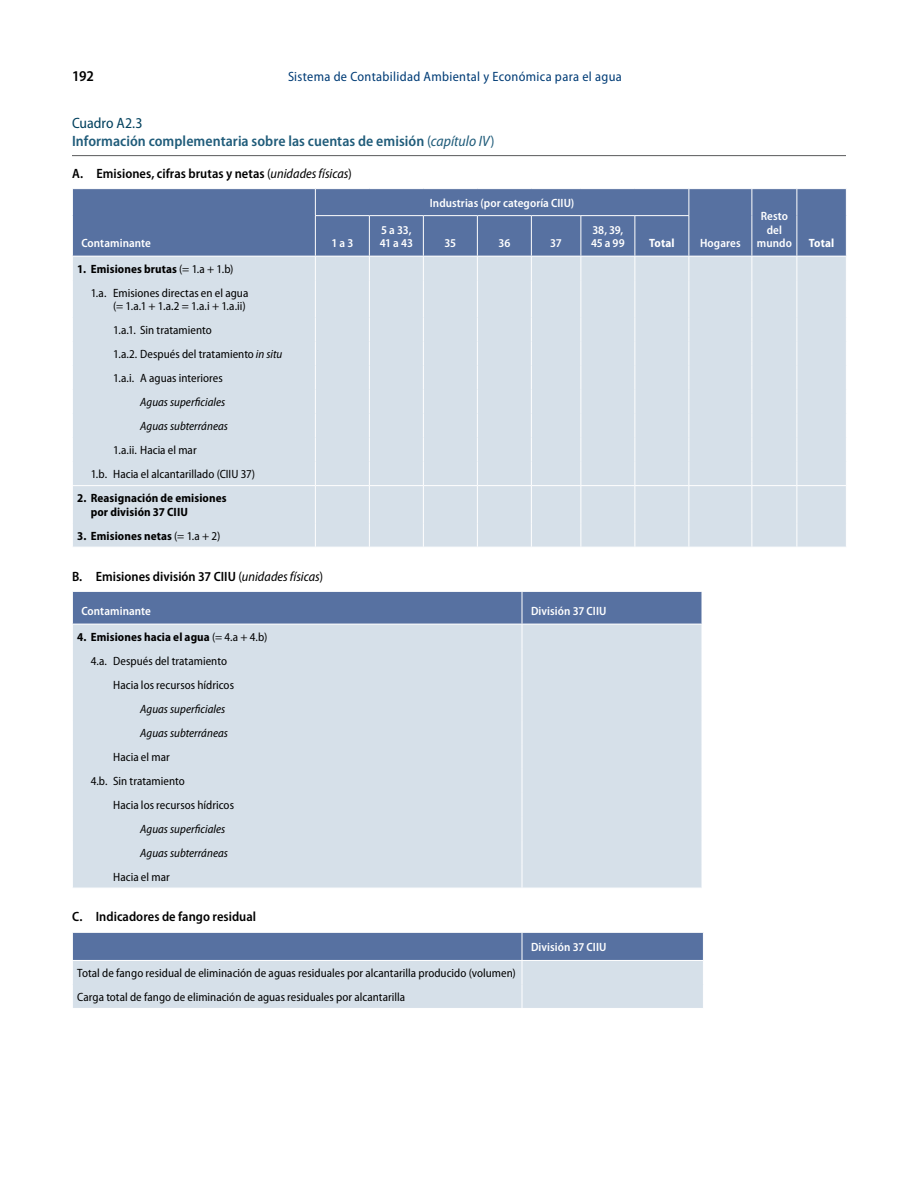
<style>
.page{position:relative;width:918px;height:1188px;background:#fff}
.page>*{position:absolute;margin:0;border:0;box-sizing:border-box;transform-origin:0 0}
.t1{font:600 semi-condensed 15px/18px "Myriad Pro";letter-spacing:.005em;color:#205c7a}
.t2{font:600 semi-condensed 15px "Myriad Pro";color:#000}
.t3{font:600 semi-condensed 13.5px "Myriad Pro";color:#000}
.t4{font:semi-condensed 13.5px "Myriad Pro";letter-spacing:.025em;color:#003c76}
.t5{font:semi-condensed 12px/24px "Myriad Pro";letter-spacing:.005em;color:#000}
.t6{font:600 semi-condensed 12px/13.5px "Myriad Pro";letter-spacing:.005em;color:#fff}
.t7{font:italic semi-condensed 12px/24px "Myriad Pro";letter-spacing:.005em;color:#000}
.t8{font:700 semi-condensed 12px/13.5px "Myriad Pro";letter-spacing:.01em;color:#000}
.t9{font:700 semi-condensed 12px "Myriad Pro";letter-spacing:.01em;color:#fff}
.s1{font-weight:400;color:#00405d}
.s2{font-weight:400}
.s3{font-weight:400;font-style:italic}
.s4{font-weight:700}
.s5{font-style:italic}
</style>
<div class="page">
<hr style="left:72px;top:155px;width:774px;height:1px;background:#58595b">
<div style="left:73px;top:189px;width:773px;height:67px;background:#5771a1"></div>
<div style="left:73px;top:257px;width:773px;height:290px;background:#d6e0e9"></div>
<svg style="left:72px;top:189px;width:1px;height:27px"></svg>
<svg style="left:315px;top:189px;width:1px;height:26px"></svg>
<svg style="left:688px;top:189px;width:1px;height:26px"></svg>
<svg style="left:752px;top:189px;width:1px;height:27px"></svg>
<svg style="left:796px;top:189px;width:1px;height:27px"></svg>
<hr style="left:752px;top:216px;width:1px;height:40px;background:#fff">
<hr style="left:796px;top:216px;width:1px;height:40px;background:#fff">
<hr style="left:315px;top:215px;width:54px;height:1px;background:#fff">
<hr style="left:315px;top:216px;width:1px;height:40px;background:#fff">
<hr style="left:369px;top:215px;width:54px;height:1px;background:#fff">
<hr style="left:369px;top:216px;width:1px;height:40px;background:#fff">
<hr style="left:423px;top:215px;width:54px;height:1px;background:#fff">
<hr style="left:423px;top:216px;width:1px;height:40px;background:#fff">
<hr style="left:477px;top:215px;width:54px;height:1px;background:#fff">
<hr style="left:477px;top:216px;width:1px;height:40px;background:#fff">
<hr style="left:531px;top:215px;width:50px;height:1px;background:#fff">
<hr style="left:531px;top:216px;width:1px;height:40px;background:#fff">
<hr style="left:581px;top:215px;width:54px;height:1px;background:#fff">
<hr style="left:580px;top:216px;width:1px;height:40px;background:#fff">
<hr style="left:635px;top:215px;width:54px;height:1px;background:#fff">
<hr style="left:634px;top:216px;width:1px;height:40px;background:#fff">
<hr style="left:688px;top:216px;width:1px;height:40px;background:#fff">
<svg style="left:315px;top:256px;width:1px;height:24px"></svg>
<svg style="left:369px;top:256px;width:1px;height:24px"></svg>
<svg style="left:423px;top:256px;width:1px;height:24px"></svg>
<svg style="left:477px;top:256px;width:1px;height:24px"></svg>
<svg style="left:531px;top:256px;width:1px;height:24px"></svg>
<svg style="left:580px;top:256px;width:1px;height:24px"></svg>
<svg style="left:634px;top:256px;width:1px;height:24px"></svg>
<svg style="left:688px;top:256px;width:1px;height:24px"></svg>
<svg style="left:752px;top:256px;width:1px;height:24px"></svg>
<svg style="left:796px;top:256px;width:1px;height:24px"></svg>
<hr style="left:315px;top:280px;width:1px;height:38px;background:#fff">
<hr style="left:369px;top:280px;width:1px;height:38px;background:#fff">
<hr style="left:423px;top:280px;width:1px;height:38px;background:#fff">
<hr style="left:477px;top:280px;width:1px;height:38px;background:#fff">
<hr style="left:531px;top:280px;width:1px;height:38px;background:#fff">
<hr style="left:580px;top:280px;width:1px;height:38px;background:#fff">
<hr style="left:634px;top:280px;width:1px;height:38px;background:#fff">
<hr style="left:688px;top:280px;width:1px;height:38px;background:#fff">
<hr style="left:752px;top:280px;width:1px;height:38px;background:#fff">
<hr style="left:796px;top:280px;width:1px;height:38px;background:#fff">
<svg style="left:315px;top:318px;width:1px;height:167px"></svg>
<svg style="left:369px;top:318px;width:1px;height:167px"></svg>
<svg style="left:423px;top:318px;width:1px;height:167px"></svg>
<svg style="left:477px;top:318px;width:1px;height:167px"></svg>
<svg style="left:531px;top:318px;width:1px;height:167px"></svg>
<svg style="left:580px;top:318px;width:1px;height:167px"></svg>
<svg style="left:634px;top:318px;width:1px;height:167px"></svg>
<svg style="left:688px;top:318px;width:1px;height:167px"></svg>
<svg style="left:752px;top:318px;width:1px;height:167px"></svg>
<svg style="left:796px;top:318px;width:1px;height:167px"></svg>
<hr style="left:72px;top:485px;width:243px;height:1px;background:#fff">
<hr style="left:315px;top:485px;width:54px;height:1px;background:#fff">
<hr style="left:315px;top:486px;width:1px;height:37px;background:#fff">
<hr style="left:369px;top:485px;width:54px;height:1px;background:#fff">
<hr style="left:369px;top:486px;width:1px;height:37px;background:#fff">
<hr style="left:423px;top:485px;width:54px;height:1px;background:#fff">
<hr style="left:423px;top:486px;width:1px;height:37px;background:#fff">
<hr style="left:477px;top:485px;width:54px;height:1px;background:#fff">
<hr style="left:477px;top:486px;width:1px;height:37px;background:#fff">
<hr style="left:531px;top:485px;width:50px;height:1px;background:#fff">
<hr style="left:531px;top:486px;width:1px;height:37px;background:#fff">
<hr style="left:581px;top:485px;width:54px;height:1px;background:#fff">
<hr style="left:580px;top:486px;width:1px;height:37px;background:#fff">
<hr style="left:635px;top:485px;width:54px;height:1px;background:#fff">
<hr style="left:634px;top:486px;width:1px;height:37px;background:#fff">
<hr style="left:689px;top:485px;width:63px;height:1px;background:#fff">
<hr style="left:688px;top:486px;width:1px;height:37px;background:#fff">
<hr style="left:752px;top:485px;width:45px;height:1px;background:#fff">
<hr style="left:752px;top:486px;width:1px;height:37px;background:#fff">
<hr style="left:797px;top:485px;width:50px;height:1px;background:#fff">
<hr style="left:796px;top:486px;width:1px;height:37px;background:#fff">
<svg style="left:315px;top:523px;width:1px;height:24px"></svg>
<svg style="left:369px;top:523px;width:1px;height:24px"></svg>
<svg style="left:423px;top:523px;width:1px;height:24px"></svg>
<svg style="left:477px;top:523px;width:1px;height:24px"></svg>
<svg style="left:531px;top:523px;width:1px;height:24px"></svg>
<svg style="left:580px;top:523px;width:1px;height:24px"></svg>
<svg style="left:634px;top:523px;width:1px;height:24px"></svg>
<svg style="left:688px;top:523px;width:1px;height:24px"></svg>
<svg style="left:752px;top:523px;width:1px;height:24px"></svg>
<svg style="left:796px;top:523px;width:1px;height:24px"></svg>
<svg style="left:72px;top:591px;width:630px;height:297px;background:#c9d4e1"></svg>
<svg style="left:72px;top:932px;width:632px;height:76px;background:#aab9d0"></svg>
<p class="t2" style="left:72px;top:68px;width:23px">192</p>
<p class="t4" style="left:288px;top:69px;width:335px">Sistema de Contabilidad Ambiental y Económica para el agua</p>
<p class="t1" style="left:72px;top:114px;width:424px"><span class="s1">Cuadro A2.3<br></span>Información complementaria sobre las cuentas de emisión <span class="s2">(</span><span class="s3">capítulo IV</span><span class="s2">)</span></p>
<p class="t3" style="left:72px;top:166px;width:281px">A. Emisiones, cifras brutas y netas <span class="s2">(</span><span class="s3">unidades físicas</span><span class="s2">)</span></p>
<p class="t6" style="left:81px;top:237px;width:71px">Contaminante</p>
<p class="t6" style="left:430px;top:196px;width:146px">Industrias (por categoría CIIU)</p>
<p class="t6" style="left:761px;top:210px;width:29px;text-align:center">Resto del</p>
<p class="t6" style="left:380px;top:223px;width:35px">5 a 33,<br>41 a 43</p>
<p class="t6" style="left:591px;top:223px;width:35px">38, 39,<br>45 a 99</p>
<p class="t6" style="left:331px;top:237px;width:24px">1 a 3</p>
<p class="t6" style="left:757px;top:237px;width:37px">mundo</p>
<p class="t9" style="left:809px;top:236px;width:27px">Total</p>
<p class="t9" style="left:649px;top:236px;width:27px">Total</p>
<p class="t6" style="left:700px;top:237px;width:42px">Hogares</p>
<p class="t6" style="left:444px;top:237px;width:13px">35</p>
<p class="t6" style="left:498px;top:237px;width:13px">36</p>
<p class="t6" style="left:550px;top:237px;width:13px">37</p>
<p class="t5" style="left:91px;top:257px;width:159px;text-indent:-14px"><span class="s4">1. Emisiones brutas</span> (= 1.a + 1.b)<br>1.a. Emisiones directas en el agua</p>
<p class="t5" style="left:113px;top:294px;width:171px">(= 1.a.1 + 1.a.2 = 1.a.i + 1.a.ii)<br>1.a.1. Sin tratamiento<br>1.a.2. Después del tratamiento <span class="s5">in situ<br></span>1.a.i. A aguas interiores</p>
<p class="t7" style="left:140px;top:390px;width:89px">Aguas superficiales<br>Aguas subterráneas</p>
<p class="t5" style="left:91px;top:438px;width:166px;text-indent:22px">1.a.ii. Hacia el mar<br>1.b. Hacia el alcantarillado (CIIU 37)</p>
<p class="t8" style="left:91px;top:492px;width:137px;text-indent:-14px">2. Reasignación de emisiones por división 37 CIIU</p>
<p class="t8" style="left:77px;top:529px;width:145px">3. Emisiones netas <span class="s2">(= 1.a + 2)</span></p>
<p class="t3" style="left:72px;top:569px;width:253px">B. Emisiones división 37 CIIU <span class="s2">(</span><span class="s3">unidades físicas</span><span class="s2">)</span></p>
<p class="t6" style="left:81px;top:605px;width:71px">Contaminante</p>
<p class="t6" style="left:531px;top:605px;width:77px">División 37 CIIU</p>
<p class="t8" style="left:77px;top:630px;width:192px">4. Emisiones hacia el agua <span class="s2">(= 4.a + 4.b)</span></p>
<p class="t5" style="left:91px;top:649px;width:138px">4.a. Después del tratamiento</p>
<p class="t5" style="left:113px;top:673px;width:122px">Hacia los recursos hídricos</p>
<p class="t7" style="left:140px;top:697px;width:89px">Aguas superficiales<br>Aguas subterráneas</p>
<p class="t5" style="left:113px;top:745px;width:58px">Hacia el mar</p>
<p class="t5" style="left:91px;top:769px;width:96px">4.b. Sin tratamiento</p>
<p class="t5" style="left:113px;top:793px;width:122px">Hacia los recursos hídricos</p>
<p class="t7" style="left:140px;top:817px;width:89px">Aguas superficiales<br>Aguas subterráneas</p>
<p class="t5" style="left:113px;top:865px;width:58px">Hacia el mar</p>
<p class="t3" style="left:72px;top:909px;width:186px">C. Indicadores de fango residual</p>
<p class="t6" style="left:531px;top:941px;width:77px">División 37 CIIU</p>
<p class="t5" style="left:77px;top:961px;width:440px">Total de fango residual de eliminación de aguas residuales por alcantarilla producido (volumen)<br>Carga total de fango de eliminación de aguas residuales por alcantarilla</p>
</div>
